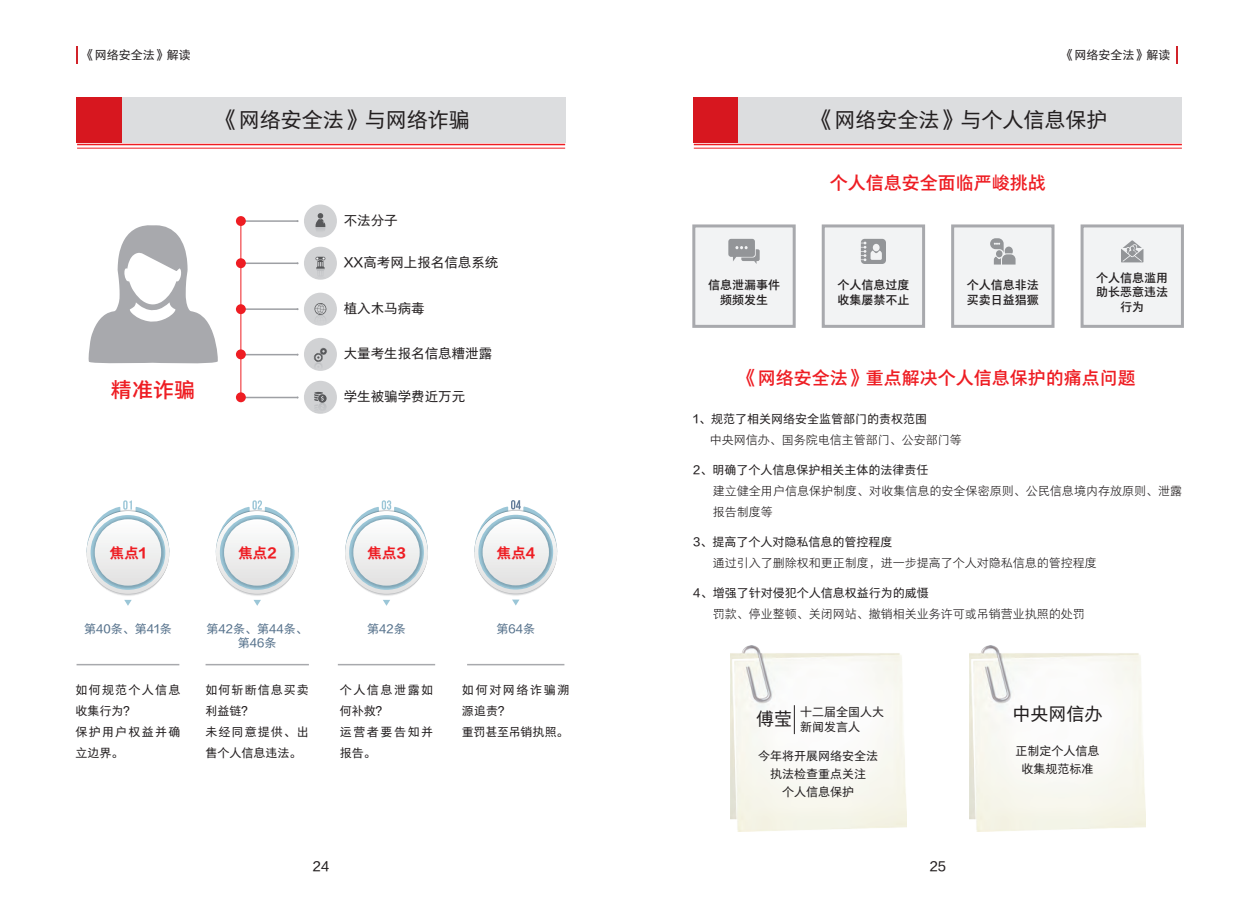
<style>
.page{position:relative;width:1259px;height:919px;background:#fff}
.page>*{position:absolute;margin:0;border:0;box-sizing:border-box;transform-origin:0 0}
.t1{font:21px "FZYOUH JW GB1 0";color:#231f20}
.t2{font:21px "FZYOUH ZHONGJW GB1 0";color:#ee1d23}
.t3{font:18px "FZYOUH ZHONGJW GB1 0";color:#ee1d23}
.t4{font:18px "FZYOUH JW GB1 0";color:#231f20}
.t5{font:14.55px "FZYOUH CUJW GB1 0";color:#ee1d23}
.t6{font:13.5px "FZYOUH JW GB1 0";color:#231f20}
.t7{font:12px/18px "FZYOUH JW GB1 0";color:#231f20}
.t8{font:12px/21px "FZYOUH XIJW GB1 0";color:#231f20}
.t9{font:12px/14.4px "FZYOUH ZHONGJW GB1 0";color:#231f20;text-align:center}
.t10{font:12px/14.4px "FZYOUH JW GB1 0";color:#56728c;text-align:center}
.t11{font:12px/21px "FZYOUH JW GB1 0";letter-spacing:.085em;color:#231f20}
.t12{font:12px/21px "FZYOUH JW GB1 0";letter-spacing:.11em;color:#231f20}
.t13{font:12px/21px "FZYOUH JW GB1 0";letter-spacing:.13em;color:#231f20}
</style>
<div class="page">
<hr style="left:240px;top:221px;width:1px;height:176px;background:#ee1d23">
<div style="left:693px;top:98px;width:45px;height:45px;background:#d7171f"></div>
<div style="left:738px;top:98px;width:444px;height:45px;background:#dcdddf"></div>
<div style="left:77px;top:98px;width:45px;height:45px;background:#d7171f"></div>
<div style="left:122px;top:98px;width:444px;height:45px;background:#dcdddf"></div>
<div style="left:304px;top:204px;width:33px;height:33px;background:#d1d2d4;border-radius:50%"></div>
<div style="left:304px;top:247px;width:33px;height:33px;background:#d1d2d4;border-radius:50%"></div>
<div style="left:304px;top:292px;width:33px;height:33px;background:#d1d2d4;border-radius:50%"></div>
<div style="left:304px;top:338px;width:33px;height:33px;background:#d1d2d4;border-radius:50%"></div>
<div style="left:304px;top:381px;width:33px;height:33px;background:#d1d2d4;border-radius:50%"></div>
<hr style="left:244px;top:220px;width:54px;height:2px;background:#9ea0a4">
<hr style="left:244px;top:262px;width:54px;height:2px;background:#9ea0a4">
<hr style="left:244px;top:308px;width:54px;height:2px;background:#9ea0a4">
<hr style="left:244px;top:354px;width:54px;height:1px;background:#9ea0a4">
<hr style="left:244px;top:397px;width:54px;height:1px;background:#9ea0a4">
<svg style="left:314px;top:347px;width:13px;height:19px"></svg>
<svg style="left:315px;top:213px;width:10px;height:17px"></svg>
<svg style="left:314px;top:303px;width:13px;height:23px"></svg>
<svg style="left:315px;top:257px;width:10px;height:23px"></svg>
<hr style="left:77px;top:144px;width:488px;height:1px;background:#ee1d23">
<hr style="left:77px;top:148px;width:488px;height:1px;background:#ee1d23">
<hr style="left:694px;top:144px;width:488px;height:1px;background:#ee1d23">
<hr style="left:694px;top:148px;width:488px;height:1px;background:#ee1d23">
<div style="left:692px;top:224px;width:103px;height:104px;background:#f2f3f4;border:3px solid #a8a9ad"></div>
<svg style="left:728px;top:239px;width:31px;height:25px"></svg>
<div style="left:821px;top:224px;width:104px;height:104px;background:#f2f3f4;border:3px solid #a8a9ad"></div>
<svg style="left:861px;top:239px;width:25px;height:25px"></svg>
<div style="left:951px;top:224px;width:103px;height:104px;background:#f2f3f4;border:3px solid #a8a9ad"></div>
<svg style="left:990px;top:238px;width:25px;height:26px"></svg>
<div style="left:1080px;top:224px;width:104px;height:104px;background:#f2f3f4;border:3px solid #a8a9ad"></div>
<svg style="left:1121px;top:240px;width:22px;height:22px"></svg>
<svg style="left:77px;top:46px;width:1px;height:18px"></svg>
<svg style="left:1176px;top:46px;width:2px;height:18px"></svg>
<div style="left:236px;top:216px;width:10px;height:10px;background:#ee1d23;border-radius:50%"></div>
<div style="left:236px;top:258px;width:10px;height:10px;background:#ee1d23;border-radius:50%"></div>
<div style="left:236px;top:304px;width:10px;height:10px;background:#ee1d23;border-radius:50%"></div>
<div style="left:236px;top:349px;width:10px;height:10px;background:#ee1d23;border-radius:50%"></div>
<div style="left:236px;top:392px;width:10px;height:10px;background:#ee1d23;border-radius:50%"></div>
<svg style="left:124px;top:599px;width:8px;height:6px"></svg>
<svg style="left:87px;top:511px;width:82px;height:83px"></svg>
<div style="left:91px;top:515px;width:74px;height:74px;background:#9bc6d7;border-radius:50%"></div>
<svg style="left:92px;top:516px;width:72px;height:72px"></svg>
<div style="left:95px;top:519px;width:66px;height:66px;background:#eaeaea;border-radius:33px"></div>
<svg style="left:87px;top:500px;width:82px;height:52px"></svg>
<svg style="left:253px;top:599px;width:8px;height:6px"></svg>
<svg style="left:216px;top:511px;width:83px;height:83px"></svg>
<svg style="left:220px;top:515px;width:75px;height:74px"></svg>
<svg style="left:221px;top:516px;width:72px;height:72px"></svg>
<div style="left:224px;top:519px;width:66px;height:66px;background:#eaeaea;border-radius:33px"></div>
<svg style="left:216px;top:500px;width:83px;height:52px"></svg>
<svg style="left:383px;top:599px;width:7px;height:6px"></svg>
<svg style="left:345px;top:511px;width:83px;height:83px"></svg>
<div style="left:349px;top:515px;width:75px;height:74px;background:#9bc6d7;border-radius:50%"></div>
<svg style="left:350px;top:516px;width:73px;height:72px"></svg>
<div style="left:353px;top:519px;width:67px;height:66px;background:#eaeaea;border-radius:33px"></div>
<svg style="left:345px;top:500px;width:83px;height:52px"></svg>
<svg style="left:512px;top:599px;width:7px;height:6px"></svg>
<svg style="left:474px;top:509px;width:83px;height:87px"></svg>
<svg style="left:474px;top:510px;width:83px;height:83px"></svg>
<svg style="left:479px;top:516px;width:73px;height:72px"></svg>
<div style="left:482px;top:519px;width:67px;height:66px;background:#eae9e9;border-radius:33px"></div>
<svg style="left:474px;top:500px;width:83px;height:52px"></svg>
<hr style="left:77px;top:663px;width:102px;height:2px;background:#a8a9ad">
<hr style="left:205px;top:663px;width:104px;height:2px;background:#a8a9ad">
<hr style="left:338px;top:663px;width:97px;height:2px;background:#a8a9ad">
<hr style="left:467px;top:663px;width:97px;height:2px;background:#a8a9ad">
<svg style="left:88px;top:225px;width:130px;height:139px"></svg>
<img style="left:730px;top:645px;width:176px;height:186px">
<img style="left:969px;top:645px;width:176px;height:186px">
<svg style="left:794px;top:705px;width:1px;height:29px"></svg>
<svg style="left:314px;top:392px;width:13px;height:21px"></svg>
<p class="t7" style="left:83px;top:46px;width:109px">《网络安全法》解读</p>
<p class="t7" style="left:1062px;top:46px;width:109px">《网络安全法》解读</p>
<h1 class="t1" style="left:218px;top:108px;width:253px">《网络安全法》与网络诈骗</h1>
<h1 class="t1" style="left:813px;top:108px;width:295px">《网络安全法》与个人信息保护</h1>
<h2 class="t3" style="left:830px;top:173px;width:217px">个人信息安全面临严峻挑战</h2>
<h1 class="t2" style="left:111px;top:377px;width:86px">精准诈骗</h1>
<p class="t6" style="left:344px;top:213px;width:55px">不法分子</p>
<p class="t6" style="left:344px;top:255px;width:156px">XX高考网上报名信息系统</p>
<p class="t6" style="left:344px;top:301px;width:82px">植入木马病毒</p>
<p class="t6" style="left:344px;top:346px;width:150px">大量考生报名信息糟泄露</p>
<p class="t6" style="left:344px;top:389px;width:123px">学生被骗学费近万元</p>
<p class="t5" style="left:110px;top:544px;width:38px">焦点1</p>
<p class="t5" style="left:238px;top:544px;width:40px">焦点2</p>
<p class="t5" style="left:368px;top:544px;width:40px">焦点3</p>
<p class="t5" style="left:497px;top:544px;width:40px">焦点4</p>
<p class="t9" style="left:708px;top:278px;width:73px">信息泄漏事件频频发生</p>
<p class="t9" style="left:837px;top:278px;width:73px;text-align:left">个人信息过度收集屡禁不止</p>
<p class="t9" style="left:967px;top:278px;width:73px;text-align:left">个人信息非法买卖日益猖獗</p>
<p class="t9" style="left:1096px;top:271px;width:73px">个人信息滥用助长恶意违法行为</p>
<h2 class="t3" style="left:740px;top:368px;width:397px">《网络安全法》重点解决个人信息保护的痛点问题</h2>
<p class="t7" style="left:693px;top:410px;width:235px">1、规范了相关网络安全监管部门的责权范围</p>
<p class="t8" style="left:710px;top:429px;width:253px">中央网信办、国务院电信主管部门、公安部门等</p>
<p class="t7" style="left:693px;top:461px;width:237px">2、明确了个人信息保护相关主体的法律责任</p>
<p class="t8" style="left:713px;top:480px;width:471px">建立健全用户信息保护制度、对收集信息的安全保密原则、公民信息境内存放原则、泄露报告制度等</p>
<p class="t7" style="left:693px;top:533px;width:201px">3、提高了个人对隐私信息的管控程度</p>
<p class="t8" style="left:713px;top:552px;width:385px">通过引入了删除权和更正制度，进一步提高了个人对隐私信息的管控程度</p>
<p class="t7" style="left:693px;top:584px;width:237px">4、增强了针对侵犯个人信息权益行为的威慑</p>
<p class="t8" style="left:713px;top:603px;width:373px">罚款、停业整顿、关闭网站、撤销相关业务许可或吊销营业执照的处罚</p>
<p class="t10" style="left:84px;top:622px;width:89px">第40条、第41条</p>
<p class="t12" style="left:75px;top:679px;width:107px">如何规范个人信息收集行为？<br>保护用户权益并确立边界。</p>
<p class="t10" style="left:207px;top:622px;width:103px">第42条、第44条、第46条</p>
<p class="t11" style="left:205px;top:679px;width:105px">如何斩断信息买卖利益链？<br>未经同意提供、出售个人信息违法。</p>
<p class="t10" style="left:367px;top:622px;width:40px">第42条</p>
<p class="t13" style="left:340px;top:679px;width:95px">个人信息泄露如何补救？<br>运营者要告知并报告。</p>
<p class="t10" style="left:496px;top:622px;width:40px">第64条</p>
<p class="t7" style="left:462px;top:679px;width:109px;line-height:21px">如何对网络诈骗溯源追责？<br>重罚甚至吊销执照。</p>
<p class="t7" style="left:756px;top:705px;width:129px;line-height:14.4px;text-indent:44px">十二届全国人大<sup>傅莹</sup> 新闻发言人</p>
<p class="t7" style="left:758px;top:747px;width:121px;text-align:center">今年将开展网络安全法执法检查重点关注<br>个人信息保护</p>
<h2 class="t4" style="left:1012px;top:704px;width:91px">中央网信办</h2>
<p class="t7" style="left:1015px;top:741px;width:85px;text-align:center">正制定个人信息收集规范标准</p>
<p class="t6" style="left:313px;top:859px;width:18px">24</p>
<p class="t6" style="left:929px;top:859px;width:18px">25</p>
</div>
